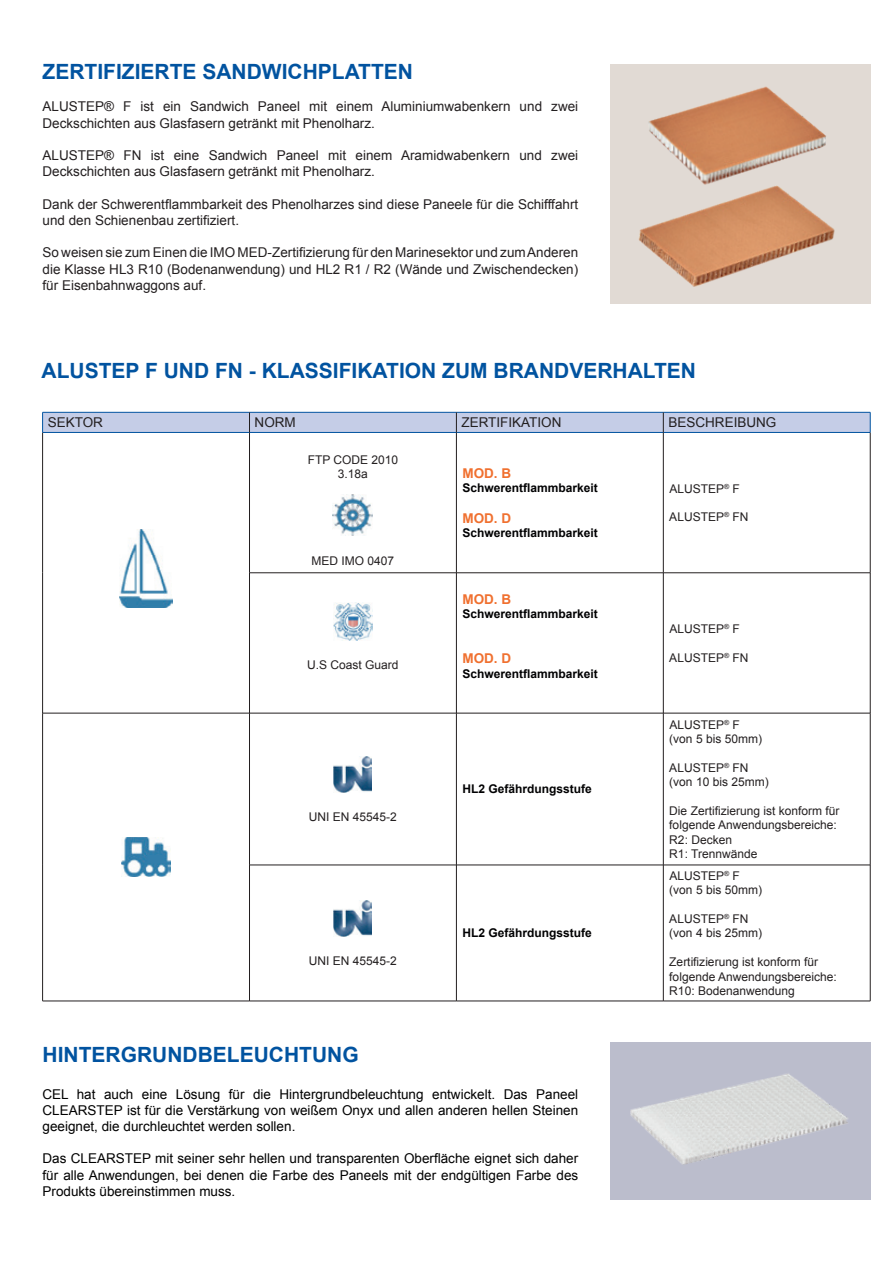
<style>
.page{position:relative;width:893px;height:1263px;background:#fff}
.page>*{position:absolute;margin:0;border:0;box-sizing:border-box;transform-origin:0 0}
.t1{font:700 21px "Arial";color:#0153a0}
.t2{font:13.5px/16.2px "Arial";color:#231f20}
.t3{font:13.5px/16.2px "Arial";color:#000;text-align:justify}
.t4{font:700 13.5px "Arial";color:#f0702f}
.t5{font:12px/14.4px "Arial";color:#231f20}
.t6{font:700 12px "Arial";color:#000002}
</style>
<div class="page">
<hr style="left:43px;top:432px;width:206px;height:1px;background:#0153a0">
<hr style="left:42px;top:432px;width:1px;height:141px;background:#231f20">
<hr style="left:42px;top:573px;width:1px;height:140px;background:#231f20">
<hr style="left:249px;top:432px;width:207px;height:1px;background:#0153a0">
<hr style="left:456px;top:432px;width:207px;height:1px;background:#0153a0">
<hr style="left:663px;top:432px;width:207px;height:1px;background:#0153a0">
<hr style="left:249px;top:432px;width:1px;height:141px;background:#231f20">
<hr style="left:456px;top:432px;width:1px;height:141px;background:#231f20">
<hr style="left:663px;top:432px;width:1px;height:141px;background:#231f20">
<hr style="left:870px;top:432px;width:1px;height:141px;background:#231f20">
<hr style="left:249px;top:572px;width:207px;height:1px;background:#231f20">
<hr style="left:249px;top:573px;width:1px;height:140px;background:#231f20">
<hr style="left:456px;top:572px;width:207px;height:1px;background:#231f20">
<hr style="left:456px;top:573px;width:1px;height:140px;background:#231f20">
<hr style="left:663px;top:572px;width:207px;height:1px;background:#231f20">
<hr style="left:663px;top:573px;width:1px;height:140px;background:#231f20">
<hr style="left:870px;top:573px;width:1px;height:140px;background:#231f20">
<hr style="left:43px;top:713px;width:206px;height:1px;background:#231f20">
<hr style="left:42px;top:713px;width:1px;height:152px;background:#231f20">
<hr style="left:249px;top:713px;width:207px;height:1px;background:#231f20">
<hr style="left:249px;top:713px;width:1px;height:152px;background:#231f20">
<hr style="left:456px;top:713px;width:207px;height:1px;background:#231f20">
<hr style="left:456px;top:713px;width:1px;height:152px;background:#231f20">
<hr style="left:663px;top:713px;width:207px;height:1px;background:#231f20">
<hr style="left:663px;top:713px;width:1px;height:152px;background:#231f20">
<hr style="left:870px;top:713px;width:1px;height:152px;background:#231f20">
<hr style="left:42px;top:865px;width:1px;height:136px;background:#231f20">
<hr style="left:249px;top:865px;width:207px;height:1px;background:#231f20">
<hr style="left:249px;top:865px;width:1px;height:136px;background:#231f20">
<hr style="left:456px;top:865px;width:207px;height:1px;background:#231f20">
<hr style="left:456px;top:865px;width:1px;height:136px;background:#231f20">
<hr style="left:663px;top:865px;width:207px;height:1px;background:#231f20">
<hr style="left:663px;top:865px;width:1px;height:136px;background:#231f20">
<hr style="left:870px;top:865px;width:1px;height:136px;background:#231f20">
<hr style="left:43px;top:1001px;width:206px;height:1px;background:#231f20">
<hr style="left:249px;top:1001px;width:207px;height:1px;background:#231f20">
<hr style="left:456px;top:1001px;width:207px;height:1px;background:#231f20">
<hr style="left:663px;top:1001px;width:207px;height:1px;background:#231f20">
<svg style="left:42px;top:412px;width:829px;height:20px;background:#bbc6e3"></svg>
<img style="left:120px;top:530px;width:52px;height:78px">
<img style="left:333px;top:495px;width:40px;height:41px">
<img style="left:333px;top:602px;width:40px;height:38px">
<img style="left:121px;top:838px;width:50px;height:38px">
<img style="left:334px;top:757px;width:38px;height:35px">
<img style="left:334px;top:901px;width:38px;height:35px">
<div style="left:610px;top:64px;width:260px;height:240px;background:#e1dad4"></div>
<div style="left:610px;top:1042px;width:260px;height:157px;background:#bbbdcc"></div>
<img style="left:638px;top:198px;width:197px;height:89px">
<img style="left:630px;top:1073px;width:218px;height:91px">
<img style="left:648px;top:86px;width:178px;height:112px">
<h1 class="t1" style="left:43px;top:58px;width:372px">ZERTIFIZIERTE SANDWICHPLATTEN</h1>
<p class="t2" style="left:43px;top:99px;width:537px">ALUSTEP® F ist ein Sandwich Paneel mit einem Aluminiumwabenkern und zwei<br>Deckschichten aus Glasfasern getränkt mit Phenolharz.</p>
<p class="t2" style="left:43px;top:147px;width:537px">ALUSTEP® FN ist eine Sandwich Paneel mit einem Aramidwabenkern und zwei<br>Deckschichten aus Glasfasern getränkt mit Phenolharz.</p>
<p class="t2" style="left:43px;top:196px;width:537px">Dank der Schwerentflammbarkeit des Phenolharzes sind diese Paneele für die Schifffahrt und den Schienenbau zertifiziert.</p>
<p class="t2" style="left:43px;top:245px;width:537px;text-align:justify">So weisen sie zum Einen die IMO MED-Zertifizierung für den Marinesektor und zum Anderen die Klasse HL3 R10 (Bodenanwendung) und HL2 R1 / R2 (Wände und Zwischendecken) für Eisenbahnwaggons auf.</p>
<h1 class="t1" style="left:42px;top:357px;width:656px">ALUSTEP F UND FN - KLASSIFIKATION ZUM BRANDVERHALTEN</h1>
<p class="t2" style="left:48px;top:415px;width:57px">SEKTOR</p>
<p class="t2" style="left:255px;top:415px;width:43px">NORM</p>
<p class="t2" style="left:461px;top:415px;width:102px">ZERTIFIKATION</p>
<p class="t2" style="left:668px;top:415px;width:110px">BESCHREIBUNG</p>
<p class="t5" style="left:308px;top:452px;width:92px;text-align:center">FTP CODE 2010<br>3.18a</p>
<p class="t4" style="left:462px;top:464px;width:50px">MOD. B</p>
<p class="t6" style="left:462px;top:480px;width:137px">Schwerentflammbarkeit</p>
<p class="t4" style="left:462px;top:509px;width:50px">MOD. D</p>
<p class="t6" style="left:462px;top:525px;width:137px">Schwerentflammbarkeit</p>
<p class="t5" style="left:669px;top:481px;width:72px">ALUSTEP<sup>®</sup> F</p>
<p class="t5" style="left:669px;top:510px;width:81px">ALUSTEP<sup>®</sup> FN</p>
<p class="t5" style="left:312px;top:553px;width:84px">MED IMO 0407</p>
<p class="t5" style="left:307px;top:658px;width:93px">U.S Coast Guard</p>
<p class="t5" style="left:309px;top:810px;width:90px">UNI EN 45545-2</p>
<p class="t5" style="left:309px;top:954px;width:90px">UNI EN 45545-2</p>
<h1 class="t1" style="left:43px;top:1041px;width:318px">HINTERGRUNDBELEUCHTUNG</h1>
<p class="t4" style="left:462px;top:590px;width:50px">MOD. B</p>
<p class="t6" style="left:462px;top:606px;width:137px">Schwerentflammbarkeit</p>
<p class="t4" style="left:462px;top:649px;width:50px">MOD. D</p>
<p class="t6" style="left:462px;top:665px;width:137px">Schwerentflammbarkeit</p>
<p class="t6" style="left:462px;top:781px;width:131px">HL2 Gefährdungsstufe</p>
<p class="t6" style="left:462px;top:925px;width:131px">HL2 Gefährdungsstufe</p>
<p class="t3" style="left:43px;top:1086px;width:537px">CEL hat auch eine Lösung für die Hintergrundbeleuchtung entwickelt. Das Paneel CLEARSTEP ist für die Verstärkung von weißem Onyx und allen anderen hellen Steinen geeignet, die durchleuchtet werden sollen.</p>
<p class="t3" style="left:43px;top:1151px;width:537px">Das CLEARSTEP mit seiner sehr hellen und transparenten Oberfläche eignet sich daher für alle Anwendungen, bei denen die Farbe des Paneels mit der endgültigen Farbe des Produkts übereinstimmen muss.</p>
<p class="t5" style="left:669px;top:622px;width:72px">ALUSTEP<sup>®</sup> F</p>
<p class="t5" style="left:669px;top:650px;width:81px">ALUSTEP<sup>®</sup> FN</p>
<p class="t5" style="left:669px;top:717px;width:94px">ALUSTEP<sup>®</sup> F (von 5 bis 50mm)</p>
<p class="t5" style="left:669px;top:760px;width:101px">ALUSTEP<sup>®</sup> FN (von 10 bis 25mm)</p>
<p class="t5" style="left:669px;top:804px;width:172px">Die Zertifizierung ist konform für folgende Anwendungsbereiche:<br>R2: Decken<br>R1: Trennwände</p>
<p class="t5" style="left:669px;top:868px;width:94px">ALUSTEP<sup>®</sup> F (von 5 bis 50mm)</p>
<p class="t5" style="left:669px;top:912px;width:94px">ALUSTEP<sup>®</sup> FN (von 4 bis 25mm)</p>
<p class="t5" style="left:669px;top:955px;width:169px">Zertifizierung ist konform für folgende Anwendungsbereiche:<br>R10: Bodenanwendung</p>
</div>
